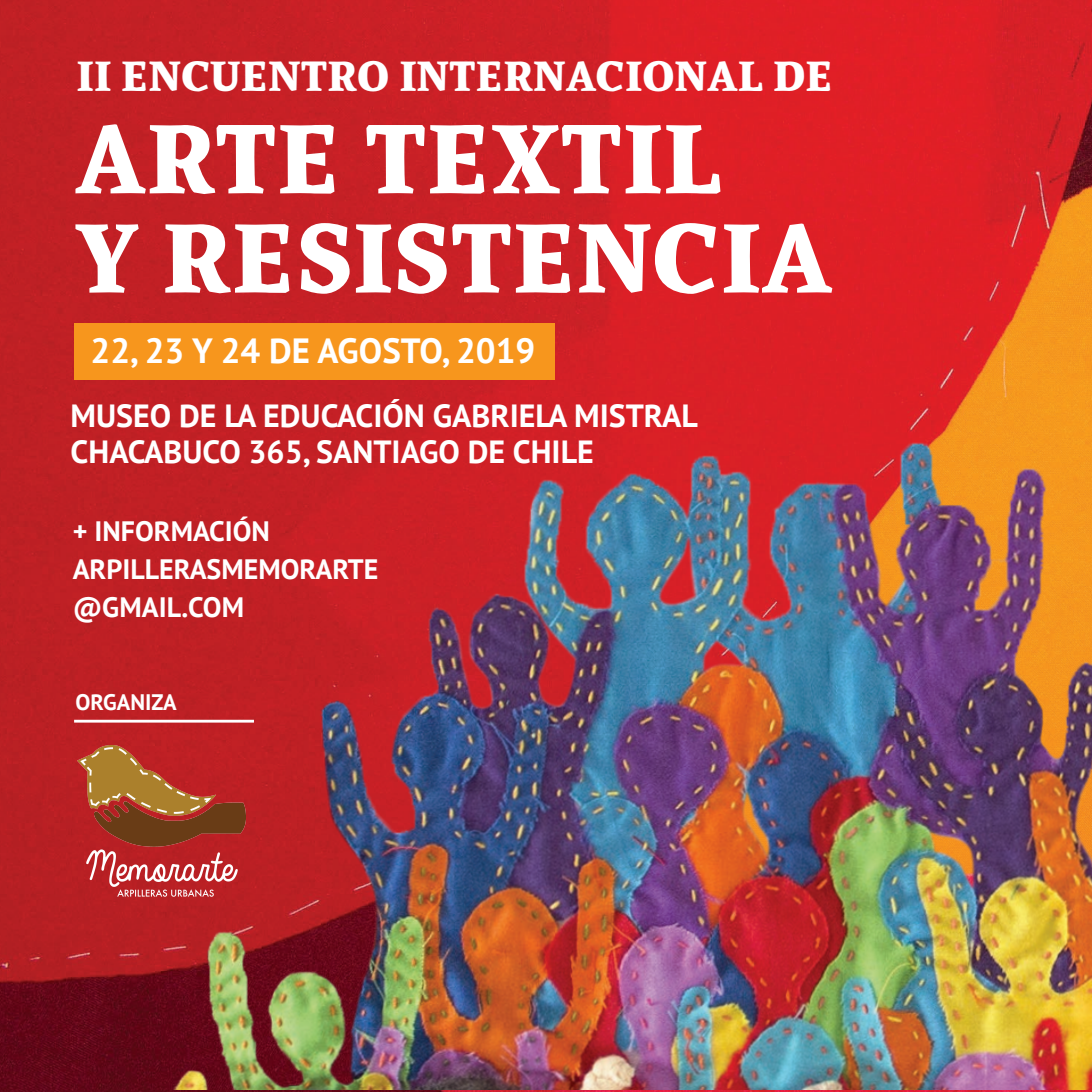
<style>
.page{position:relative;width:1092px;height:1092px;background:#fff}
.page>*{position:absolute;margin:0;border:0;box-sizing:border-box;transform-origin:0 0}
.t1{font:700 108.2px/99.2px "Jauria";color:#fff}
.t2{font:700 46.6px "Jauria";color:#fff}
.t3{font:700 35px "PT Sans";color:#fff}
.t4{font:700 32px/36.4px "PT Sans";color:#fff}
.t5{font:700 28px/38px "PT Sans";color:#fff}
.t6{font:700 22.4px "PT Sans";color:#fff}
</style>
<div class="page">
<img style="left:0;top:0;width:1092px;height:1092px">
<img style="left:101px;top:411px;width:991px;height:679px">
<img style="left:77px;top:746px;width:169px;height:151px">
<hr style="left:74px;top:720px;width:180px;height:3px;background:#fff">
<div style="left:74px;top:323px;width:481px;height:56px;background:#f7961d"></div>
<h2 class="t2" style="left:77px;top:49px;width:758px">II ENCUENTRO INTERNACIONAL DE</h2>
<h1 class="t1" style="left:75px;top:110px;width:760px">ARTE TEXTIL<br>Y RESISTENCIA</h1>
<p class="t3" style="left:91px;top:327px;width:446px">22, 23 Y 24 DE AGOSTO, 2019</p>
<p class="t4" style="left:71px;top:397px;width:629px">MUSEO DE LA EDUCACIÓN GABRIELA MISTRAL<br>CHACABUCO 365, SANTIAGO DE CHILE</p>
<p class="t5" style="left:73px;top:512px;width:307px">+ INFORMACIÓN<br>ARPILLERASMEMORARTE @GMAIL.COM</p>
<p class="t6" style="left:76px;top:687px;width:103px">ORGANIZA</p>
</div>
